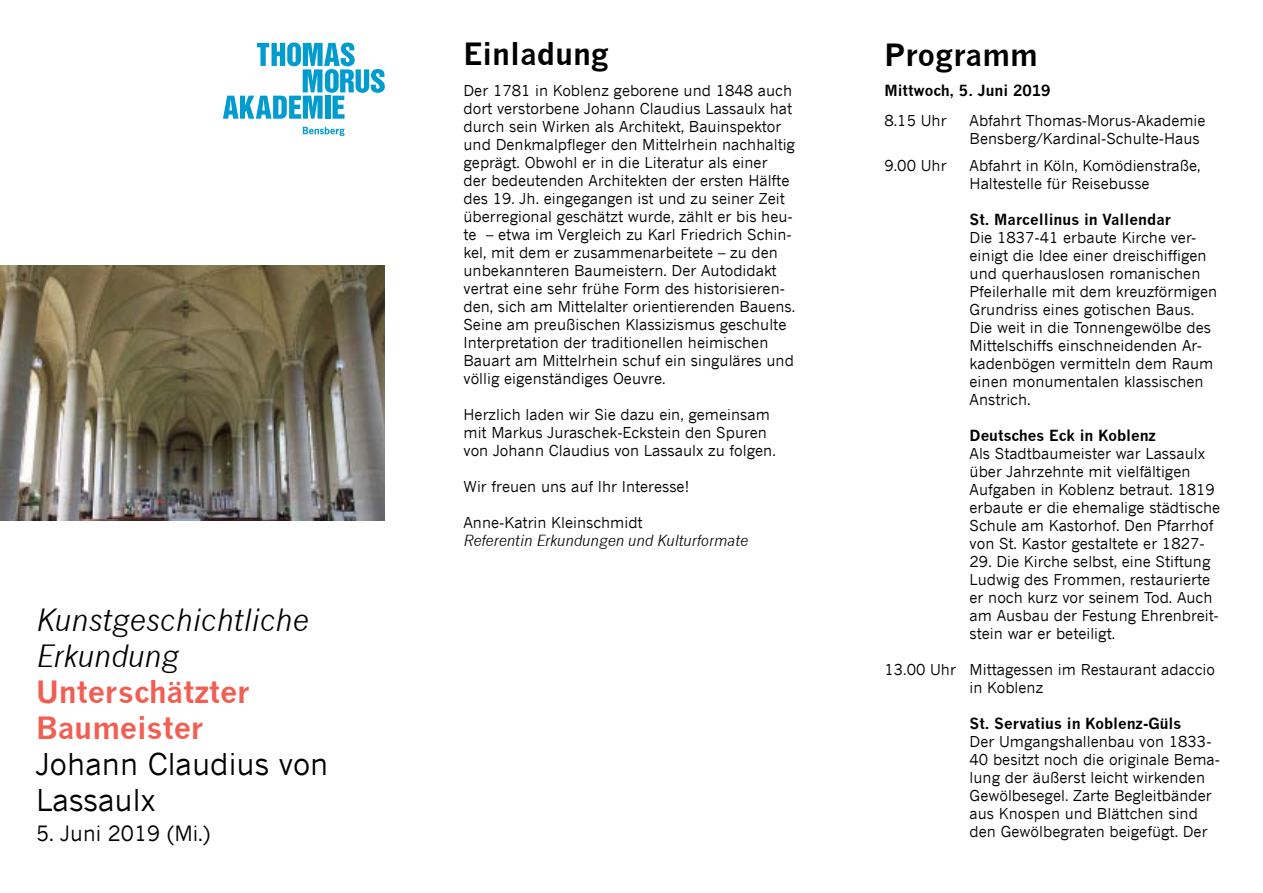
<style>
.page{position:relative;width:1263px;height:893px;background:#fff}
.page>*{position:absolute;margin:0;border:0;box-sizing:border-box;transform-origin:0 0}
.t1{font:italic 30px/36px "News Gothic";color:#000}
.t2{font:30px/36px "News Gothic";color:#000}
.t3{font:700 30px/36px "News Gothic";color:#f15f53}
.t4{font:700 30px "News Gothic";color:#000}
.t5{font:21px "News Gothic";color:#000}
.t6{font:15px/18px "News Gothic";color:#000}
.t7{font:700 15px "News Gothic";color:#000}
.t8{font:italic 15px "News Gothic";color:#000}
</style>
<div class="page">
<svg style="left:223px;top:43px;width:162px;height:76px"></svg>
<svg style="left:303px;top:127px;width:42px;height:9px"></svg>
<img style="left:0;top:265px;width:385px;height:255px">
<h1 class="t1" style="left:36px;top:602px;width:274px">Kunstgeschichtliche<br>Erkundung</h1>
<h1 class="t3" style="left:36px;top:674px;width:215px">Unterschätzter<br>Baumeister</h1>
<h1 class="t2" style="left:36px;top:746px;width:294px">Johann Claudius von<br>Lassaulx</h1>
<h2 class="t5" style="left:36px;top:820px;width:176px">5. Juni 2019 (Mi.)</h2>
<h1 class="t4" style="left:463px;top:36px;width:146px">Einladung</h1>
<h1 class="t4" style="left:884px;top:37px;width:154px">Programm</h1>
<p class="t6" style="left:463px;top:81px;width:333px">Der 1781 in Koblenz geborene und 1848 auch dort verstorbene Johann Claudius Lassaulx hat durch sein Wirken als Architekt, Bauinspektor und Denkmalpfleger den Mittelrhein nachhaltig geprägt. Obwohl er in die Literatur als einer<br>der bedeutenden Architekten der ersten Hälfte des 19. Jh. eingegangen ist und zu seiner Zeit überregional geschätzt wurde, zählt er bis heu&shy;te – etwa im Vergleich zu Karl Friedrich Schin&shy;kel, mit dem er zusammenarbeitete – zu den unbekannteren Baumeistern. Der Autodidakt vertrat eine sehr frühe Form des historisieren&shy;den, sich am Mittelalter orientierenden Bauens.<br>Seine am preußischen Klassizismus geschulte Interpretation der traditionellen heimischen Bauart am Mittelrhein schuf ein singuläres und völlig eigenständiges Oeuvre.</p>
<p class="t6" style="left:463px;top:405px;width:314px">Herzlich laden wir Sie dazu ein, gemeinsam mit Markus Juraschek-Eckstein den Spuren von Johann Claudius von Lassaulx zu folgen.</p>
<p class="t6" style="left:463px;top:477px;width:227px">Wir freuen uns auf Ihr Interesse!</p>
<p class="t6" style="left:463px;top:513px;width:181px">Anne-Katrin Kleinschmidt</p>
<p class="t8" style="left:463px;top:532px;width:286px">Referentin Erkundungen und Kulturformate</p>
<p class="t7" style="left:884px;top:82px;width:168px">Mittwoch, 5. Juni 2019</p>
<p class="t6" style="left:884px;top:112px;width:64px">8.15 Uhr</p>
<p class="t6" style="left:969px;top:112px;width:237px">Abfahrt Thomas-Morus-Akademie<br>Bensberg/Kardinal-Schulte-Haus</p>
<p class="t6" style="left:884px;top:156px;width:64px">9.00 Uhr</p>
<p class="t6" style="left:969px;top:156px;width:232px">Abfahrt in Köln, Komödienstraße,<br>Haltestelle für Reisebusse</p>
<p class="t7" style="left:969px;top:210px;width:203px">St. Marcellinus in Vallendar</p>
<p class="t6" style="left:969px;top:228px;width:249px">Die 1837-41 erbaute Kirche ver&shy;einigt die Idee einer dreischiffigen und querhauslosen romanischen<br>Pfeilerhalle mit dem kreuzförmigen<br>Grundriss eines gotischen Baus.<br>Die weit in die Tonnengewölbe des<br>Mittelschiffs einschneidenden Ar&shy;kadenbögen vermitteln dem Raum einen monumentalen klassischen<br>Anstrich.</p>
<p class="t7" style="left:969px;top:426px;width:188px">Deutsches Eck in Koblenz</p>
<p class="t6" style="left:969px;top:444px;width:252px">Als Stadtbaumeister war Lassaulx über Jahrzehnte mit vielfältigen Aufgaben in Koblenz betraut. 1819 erbaute er die ehemalige städtische Schule am Kastorhof. Den Pfarrhof von St. Kastor gestaltete er 1827-</p>
<p class="t6" style="left:969px;top:552px;width:251px">29. Die Kirche selbst, eine Stiftung<br>Ludwig des Frommen, restaurierte er noch kurz vor seinem Tod. Auch am Ausbau der Festung Ehrenbreit&shy;stein war er beteiligt.</p>
<p class="t6" style="left:969px;top:660px;width:247px;text-indent:-85px">13.00 Uhr Mittagessen im Restaurant adaccio in Koblenz</p>
<p class="t7" style="left:969px;top:714px;width:213px">St. Servatius in Koblenz-Güls</p>
<p class="t6" style="left:969px;top:732px;width:252px">Der Umgangshallenbau von 1833- 40 besitzt noch die originale Bema&shy;lung der äußerst leicht wirkenden Gewölbesegel. Zarte Begleitbänder aus Knospen und Blättchen sind den Gewölbegraten beigefügt. Der</p>
</div>
